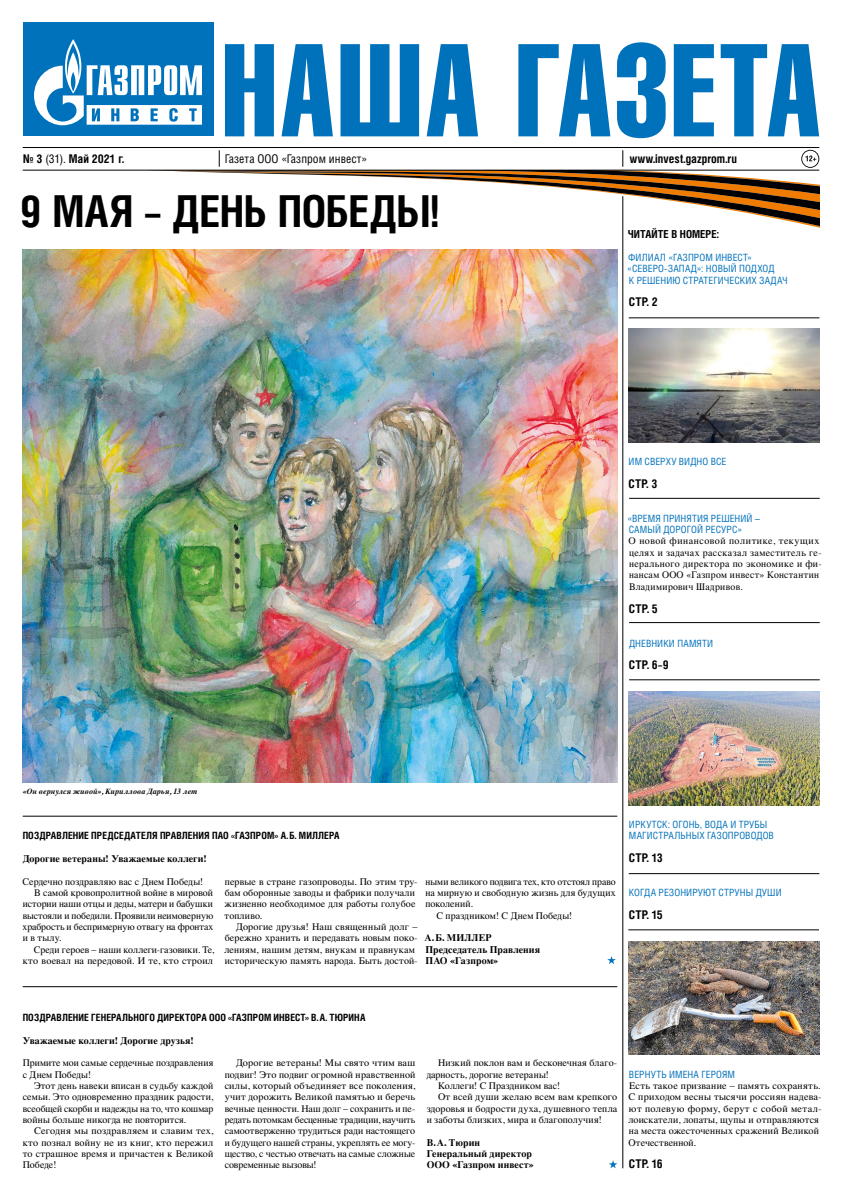
<style>
.page{position:relative;width:842px;height:1191px;background:#fff}
.page>*{position:absolute;margin:0;border:0;box-sizing:border-box;transform-origin:0 0}
.t1{font:129.5px "Helios Compressed C";letter-spacing:.03em;color:#0071bb;scale:.9 1}
.Caption44{font:700 44px "Helios Cond C";letter-spacing:-.005em;color:#000}
.Caption12{font:700 12px "Helios Cond C";letter-spacing:.01em;color:#000}
.t2{font:12px "Helios Cond C";color:#000}
.FirstParagraph{font:700 12px "Helios Cond C";letter-spacing:.01em;color:#000}
.t3{font:700 11px "Helios Cond C";letter-spacing:.005em;color:#000}
.SecondParagraph{font:10px/11.3px "Times";letter-spacing:.01em;color:#000;text-align:justify}
.FirstParagraph-2{font:10px/11.3px "Times";letter-spacing:.03em;color:#000}
.Citata{font:10px/11.3px "Helios Cond C";letter-spacing:.005em;color:#0071bb}
.SmallCaptoin{font:700 10px "Helios Cond C";letter-spacing:.01em;color:#000}
.Author{font:700 10px/11.3px "Times";letter-spacing:.01em;color:#000}
.FirstParagraph-3{font:700 10px "Times";letter-spacing:.005em;color:#000}
.FirstParagraph-4{font:10px/11.3px "Times";letter-spacing:.005em;color:#000}
.FirstParagraph-5{font:10px "Times";letter-spacing:.01em;color:#000}
.Descriptor{font:italic 700 8px "Times";letter-spacing:.015em;color:#000}
.s1{font-weight:400}
</style>
<div class="page">
<svg style="left:623px;top:218px;width:196px;height:8px"></svg>
<hr style="left:622px;top:196px;width:1px;height:972px;background:#000">
<hr style="left:629px;top:317px;width:190px;height:1px;background:#000">
<hr style="left:629px;top:873px;width:190px;height:1px;background:#000">
<hr style="left:628px;top:929px;width:191px;height:1px;background:#000">
<hr style="left:629px;top:498px;width:191px;height:1px;background:#000">
<hr style="left:629px;top:622px;width:191px;height:1px;background:#000">
<hr style="left:629px;top:679px;width:191px;height:1px;background:#000">
<img style="left:629px;top:941px;width:190px;height:113px">
<img style="left:629px;top:692px;width:190px;height:114px">
<img style="left:629px;top:329px;width:190px;height:113px">
<hr style="left:23px;top:147px;width:796px;height:1px;background:#000">
<div style="left:23px;top:23px;width:190px;height:113px;background:#0071bb"></div>
<svg style="left:34px;top:39px;width:168px;height:86px"></svg>
<svg style="left:23px;top:150px;width:796px;height:68px"></svg>
<img style="left:23px;top:249px;width:594px;height:533px">
<hr style="left:23px;top:986px;width:594px;height:1px;background:#000">
<hr style="left:23px;top:815px;width:594px;height:1px;background:#000">
<svg style="left:607px;top:956px;width:9px;height:8px"></svg>
<svg style="left:609px;top:1160px;width:8px;height:8px"></svg>
<p class="t1" style="left:222px;top:14px;width:666px">НАША ГАЗЕТА</p>
<p class="t2" style="left:225px;top:152px;width:144px">Газета ООО «Газпром инвест»</p>
<p class="Caption12" style="left:630px;top:152px;width:109px">www.invest.gazprom.ru</p>
<p class="Caption44" style="left:20px;top:185px;width:421px">9 МАЯ – ДЕНЬ ПОБЕДЫ!</p>
<p class="Caption12" style="left:23px;top:151px;width:103px">№ 3 <span class="s1">(31).</span> Май 2021 г.</p>
<p class="t3" style="left:628px;top:228px;width:93px">ЧИТАЙТЕ В НОМЕРЕ:</p>
<p class="Citata" style="left:628px;top:251px;width:125px">ФИЛИАЛ «ГАЗПРОМ ИНВЕСТ»</p>
<p class="Citata" style="left:627px;top:263px;width:162px">«СЕВЕРО-ЗАПАД»: НОВЫЙ ПОДХОД<br>К РЕШЕНИЮ СТРАТЕГИЧЕСКИХ ЗАДАЧ</p>
<p class="Caption12" style="left:629px;top:295px;width:30px">СТР. 2</p>
<p class="Citata" style="left:629px;top:455px;width:99px">ИМ СВЕРХУ ВИДНО ВСЕ</p>
<p class="Caption12" style="left:628px;top:476px;width:30px">СТР. 3</p>
<p class="Citata" style="left:627px;top:512px;width:134px">«ВРЕМЯ ПРИНЯТИЯ РЕШЕНИЙ –</p>
<p class="Citata" style="left:629px;top:524px;width:115px">САМЫЙ ДОРОГОЙ РЕСУРС»</p>
<p class="FirstParagraph-2" style="left:629px;top:534px;width:195px">О новой финансовой политике, текущих целях и задачах рассказал заместитель ге&shy;нерального директора по экономике и фи&shy;нансам ООО «Газпром инвест» Константин Владимирович Шадривов.</p>
<p class="Caption12" style="left:629px;top:601px;width:30px">СТР. 5</p>
<p class="Citata" style="left:629px;top:637px;width:86px">ДНЕВНИКИ ПАМЯТИ</p>
<p class="Caption12" style="left:629px;top:658px;width:41px">СТР. 6–9</p>
<p class="Descriptor" style="left:23px;top:783px;width:176px">«Он вернулся живой», Кириллова Дарья, 13 лет</p>
<p class="SmallCaptoin" style="left:23px;top:830px;width:318px">ПОЗДРАВЛЕНИЕ ПРЕДСЕДАТЕЛЯ ПРАВЛЕНИЯ ПАО «ГАЗПРОМ» А.Б. МИЛЛЕРА</p>
<p class="FirstParagraph-3" style="left:23px;top:849px;width:186px">Дорогие ветераны! Уважаемые коллеги!</p>
<p class="FirstParagraph-5" style="left:23px;top:872px;width:182px">Сердечно поздравляю вас с Днем Победы!</p>
<p class="SecondParagraph" style="left:23px;top:886px;width:192px;text-indent:12px">В самой кровопролитной войне в мировой истории наши отцы и деды, матери и бабушки выстояли и победили. Проявили неимоверную храбрость и беспримерную отвагу на фронтах и в тылу.</p>
<p class="SecondParagraph" style="left:23px;top:943px;width:193px;text-align:right">Среди героев – наши коллеги-газовики. Те, кто воевал на передовой. И те, кто строил</p>
<p class="SecondParagraph" style="left:225px;top:875px;width:195px;text-align:left">первые в стране газопроводы. По этим тру&shy;бам оборонные заводы и фабрики получали жизненно необходимое для работы голубое топливо.</p>
<p class="SecondParagraph" style="left:224px;top:920px;width:195px;text-align:left;text-indent:12px">Дорогие друзья! Наш священный долг – бережно хранить и передавать новым поко&shy;лениям, нашим детям, внукам и правнукам историческую память народа. Быть достой-</p>
<p class="SecondParagraph" style="left:425px;top:875px;width:192px">ными великого подвига тех, кто отстоял право на мирную и свободную жизнь для будущих поколений.</p>
<p class="SecondParagraph" style="left:436px;top:909px;width:137px">С праздником! С Днем Победы!</p>
<p class="Author" style="left:425px;top:931px;width:117px">А.Б. МИЛЛЕР<br>Председатель Правления<br>ПАО «Газпром»</p>
<p class="Citata" style="left:629px;top:818px;width:146px">ИРКУТСК: ОГОНЬ, ВОДА И ТРУБЫ<br>МАГИСТРАЛЬНЫХ ГАЗОПРОВОДОВ</p>
<p class="FirstParagraph" style="left:629px;top:850px;width:35px">СТР. 13</p>
<p class="Citata" style="left:629px;top:886px;width:154px">КОГДА РЕЗОНИРУЮТ СТРУНЫ ДУШИ</p>
<p class="FirstParagraph" style="left:629px;top:907px;width:35px">СТР. 15</p>
<p class="SmallCaptoin" style="left:23px;top:1011px;width:344px">ПОЗДРАВЛЕНИЕ ГЕНЕРАЛЬНОГО ДИРЕКТОРА ООО «ГАЗПРОМ ИНВЕСТ» В.А. ТЮРИНА</p>
<p class="FirstParagraph-3" style="left:23px;top:1030px;width:173px">Уважаемые коллеги! Дорогие друзья!</p>
<p class="FirstParagraph-4" style="left:23px;top:1056px;width:192px">Примите мои самые сердечные поздравления с Днем Победы!</p>
<p class="SecondParagraph" style="left:23px;top:1079px;width:192px;text-indent:11px">Этот день навеки вписан в судьбу каждой семьи. Это одновременно праздник радости, всеобщей скорби и надежды на то, что кошмар войны больше никогда не повторится.</p>
<p class="SecondParagraph" style="left:23px;top:1124px;width:192px;text-indent:11px">Сегодня мы поздравляем и славим тех, кто познал войну не из книг, кто пережил то страшное время и причастен к Великой Победе!</p>
<p class="SecondParagraph" style="left:225px;top:1056px;width:192px;text-indent:11px">Дорогие ветераны! Мы свято чтим ваш подвиг! Это подвиг огромной нравственной силы, который объединяет все поколения, учит дорожить Великой памятью и беречь вечные ценности. Наш долг – сохранить и пе&shy;редать потомкам бесценные традиции, научить самоотверженно трудиться ради настоящего и будущего нашей страны, укреплять ее могу&shy;щество, с честью отвечать на самые сложные современные вызовы!</p>
<p class="SecondParagraph" style="left:427px;top:1056px;width:192px;text-indent:11px">Низкий поклон вам и бесконечная благо&shy;дарность, дорогие ветераны!</p>
<p class="SecondParagraph" style="left:438px;top:1079px;width:124px">Коллеги! С Праздником вас!</p>
<p class="SecondParagraph" style="left:427px;top:1090px;width:192px;text-indent:11px">От всей души желаю всем вам крепкого здоровья и бодрости духа, душевного тепла и заботы близких, мира и благополучия!</p>
<p class="Author" style="left:427px;top:1135px;width:109px">В.А. Тюрин<br>Генеральный директор<br>ООО «Газпром инвест»</p>
<p class="Citata" style="left:629px;top:1068px;width:108px">ВЕРНУТЬ ИМЕНА ГЕРОЯМ</p>
<p class="FirstParagraph-2" style="left:628px;top:1079px;width:195px">Есть такое призвание – память сохранять.<br>С приходом весны тысячи россиян надева&shy;ют полевую форму, берут с собой метал&shy;лоискатели, лопаты, щупы и отправляются на места ожесточенных сражений Великой Отечественной.</p>
<p class="FirstParagraph" style="left:629px;top:1156px;width:35px">СТР. 16</p>
</div>
